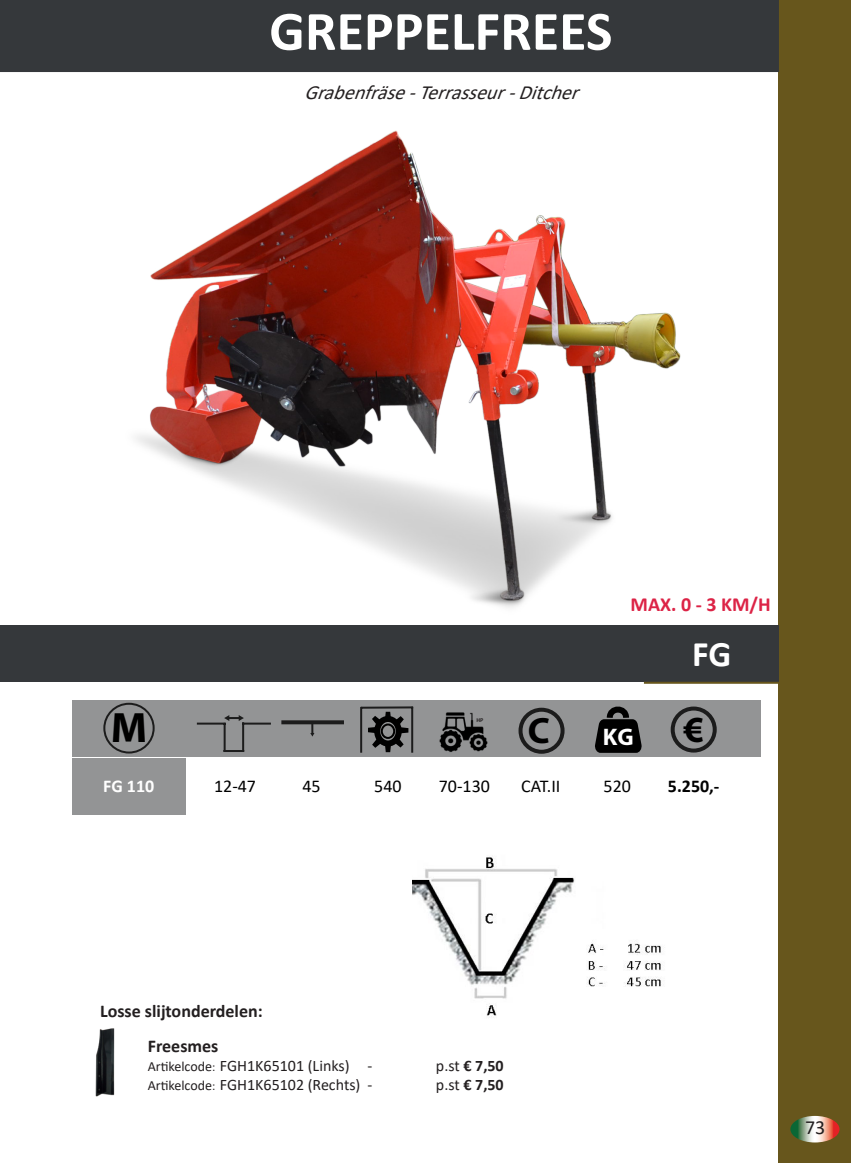
<style>
.page{position:relative;width:851px;height:1163px;background:#fff}
.page>*{position:absolute;margin:0;border:0;box-sizing:border-box;transform-origin:0 0}
.t1{font:700 56px "Calibri";color:#fff}
.t2{font:700 42.6px "Myriad Pro";color:#000}
.t3{font:700 37px "Myriad Pro";color:#000}
.t4{font:700 36.8px "Myriad Pro";color:#000}
.t5{font:700 36px "Calibri";color:#fff}
.t6{font:700 24px "Myriad Pro";color:#fff}
.t7{font:italic 20px "Calibri";color:#231f20}
.t8{font:700 20px "Calibri";color:#dc2346}
.t9{font:20px "Calibri";color:#231f20}
.t10{font:700 18px "Calibri";color:#231f20}
.t11{font:18px "Calibri";color:#000}
.t12{font:700 18px "Calibri";color:#000}
.t13{font:700 18px "Calibri";color:#fff}
.t14{font:16px "Calibri";color:#231f20}
.t15{font:700 16px "Calibri";color:#231f20}
.t16{font:700 6px "Calibri";color:#231f20}
.s1{font-size:14px}
.s2{font-size:12px}
.s3{font-weight:400}
</style>
<div class="page">
<div style="left:778px;top:0;width:72px;height:1162px;background:#67561c"></div>
<div style="left:0;top:0;width:778px;height:72px;background:#35383b"></div>
<svg style="left:790px;top:1115px;width:49px;height:27px"></svg>
<div style="left:0;top:625px;width:778px;height:56px;background:#35383b"></div>
<hr style="left:643px;top:681px;width:135px;height:2px;background:#67561c">
<div style="left:72px;top:699px;width:688px;height:57px;background:#939495"></div>
<div style="left:103px;top:702px;width:52px;height:51px;border:2px solid #1c1c1c;border-radius:50%"></div>
<img style="left:73px;top:71px;width:706px;height:537px">
<div style="left:72px;top:758px;width:113px;height:57px;background:#939495"></div>
<img style="left:95px;top:1028px;width:20px;height:69px">
<img style="left:413px;top:856px;width:248px;height:161px">
<svg style="left:595px;top:706px;width:47px;height:46px"></svg>
<div style="left:670px;top:706px;width:46px;height:46px;border:4px solid #1c1c1c;border-radius:50%"></div>
<div style="left:518px;top:707px;width:46px;height:46px;border:4px solid #1c1c1c;border-radius:50%"></div>
<hr style="left:411px;top:706px;width:2px;height:46px;background:#1c1c1c">
<hr style="left:361px;top:706px;width:52px;height:2px;background:#1c1c1c">
<hr style="left:360px;top:706px;width:2px;height:46px;background:#1c1c1c">
<svg style="left:368px;top:711px;width:40px;height:41px"></svg>
<img style="left:437px;top:712px;width:52px;height:45px">
<svg style="left:281px;top:720px;width:63px;height:4px"></svg>
<svg style="left:310px;top:722px;width:4px;height:14px"></svg>
<hr style="left:197px;top:722px;width:29px;height:2px;background:#1c1c1c">
<hr style="left:223px;top:722px;width:2px;height:29px;background:#1c1c1c">
<hr style="left:242px;top:722px;width:29px;height:2px;background:#1c1c1c">
<hr style="left:242px;top:722px;width:2px;height:29px;background:#1c1c1c">
<hr style="left:223px;top:750px;width:21px;height:2px;background:#1c1c1c">
<svg style="left:224px;top:715px;width:20px;height:6px"></svg>
<p class="t1" style="left:269px;top:-8px;width:344px">GREPPELFREES</p>
<p class="t7" style="left:304px;top:78px;width:285px">Grabenfräse-Terrasseur-Ditcher</p>
<h2 class="t2" style="left:111px;top:700px;width:38px">M</h2>
<p class="t13" style="left:103px;top:773px;width:53px">FG 110</p>
<p class="t8" style="left:630px;top:590px;width:142px">MAX. 0 - 3 KM/H</p>
<p class="t16" style="left:476px;top:715px;width:8px">HP</p>
<h3 class="t4" style="left:528px;top:706px;width:24px">C</h3>
<p class="t5" style="left:692px;top:628px;width:41px">FG</p>
<h3 class="t6" style="left:602px;top:721px;width:32px">KG</h3>
<h3 class="t3" style="left:683px;top:705px;width:22px">€</h3>
<p class="t11" style="left:214px;top:773px;width:44px">12-47</p>
<p class="t11" style="left:302px;top:773px;width:20px">45</p>
<p class="t11" style="left:374px;top:773px;width:29px">540</p>
<p class="t11" style="left:439px;top:773px;width:53px">70-130</p>
<p class="t11" style="left:521px;top:773px;width:41px">CAT.II</p>
<p class="t11" style="left:603px;top:773px;width:29px">520</p>
<p class="t12" style="left:667px;top:773px;width:53px">5.250,-</p>
<p class="t10" style="left:100px;top:998px;width:164px">Losse slijtonderdelen:</p>
<p class="t10" style="left:148px;top:1032px;width:72px">Freesmes</p>
<p class="t14" style="left:148px;top:1054px;width:226px"><span class="s1">Artikelcode</span><span class="s2">:</span> FGH1K65101 (Links) -</p>
<p class="t15" style="left:436px;top:1053px;width:69px"><span class="s3">p.st</span> € 7,50</p>
<p class="t14" style="left:148px;top:1073px;width:226px"><span class="s1">Artikelcode</span><span class="s2">:</span> FGH1K65102 (Rechts) -</p>
<p class="t15" style="left:436px;top:1073px;width:69px"><span class="s3">p.st</span> € 7,50</p>
<p class="t9" style="left:805px;top:1113px;width:22px">73</p>
</div>
